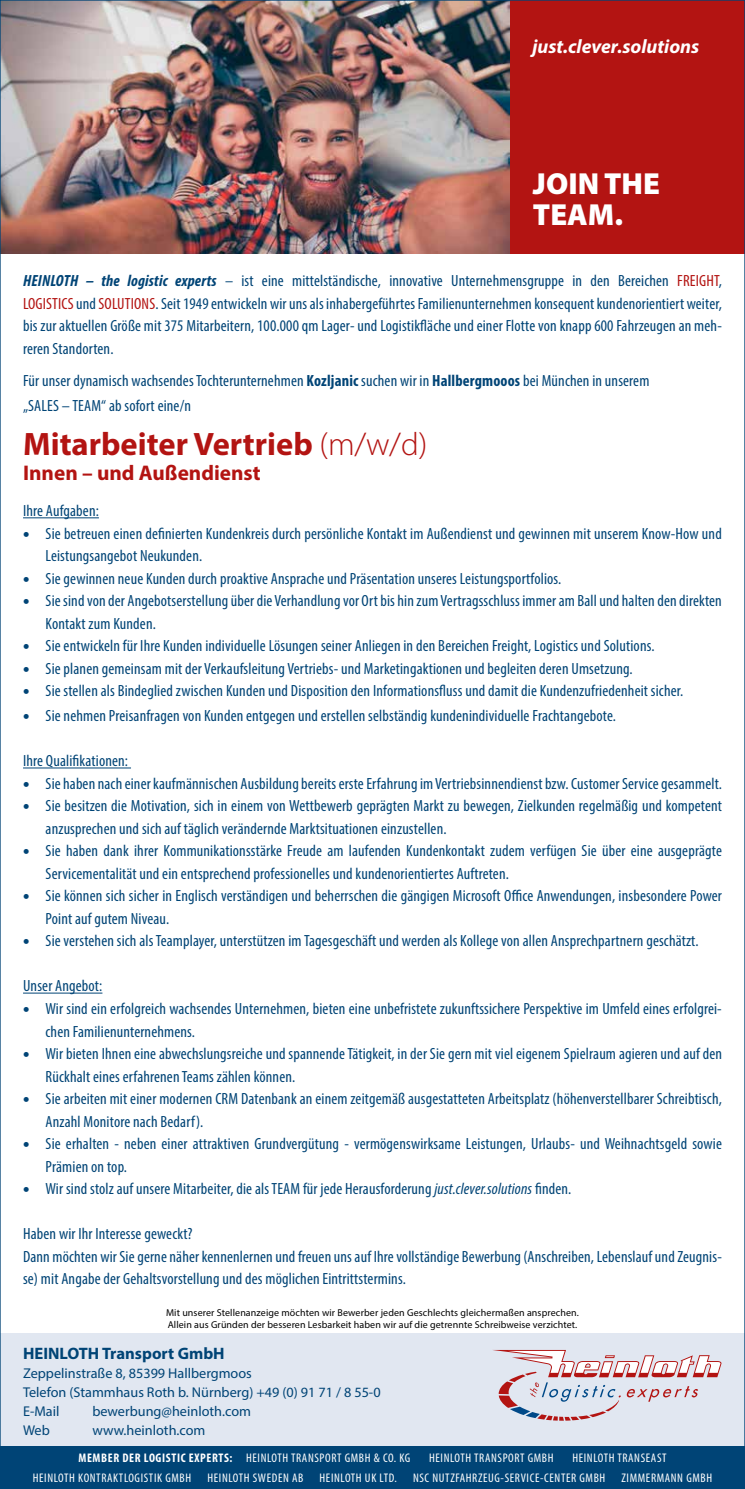
<style>
.page{position:relative;width:745px;height:1489px;background:#fff}
.page>*{position:absolute;margin:0;border:0;box-sizing:border-box;transform-origin:0 0}
.t1{font:700 32.5px "Myriad Pro";color:#b31412}
.t2{font:900 30.5px/30.5px "Myriad Pro";color:#fff}
.t3{font:700 21.25px "Myriad Pro";color:#b31412}
.t4{font:italic 700 19.5px "Myriad Pro";color:#fff}
.t5{font:700 16.62px "Myriad Pro";color:#004476}
.t6{font:condensed 16.25px/22.5px "Myriad Pro";letter-spacing:.01em;color:#004476}
.t7{font:14.25px/19px "Myriad Pro";color:#004476}
.t8{font:condensed 12.5px "Myriad Pro";letter-spacing:.05em;color:#fff}
.t9{font:10px/12px "Myriad Pro";letter-spacing:.01em;color:#000}
.s1{font-weight:700;font-style:italic}
.s2{color:#b31412}
.s3{font-weight:700}
.s4{font-weight:300}
.s5{font-weight:900;font-stretch:normal;font-size:17.5px}
.s6{font-style:italic}
</style>
<div class="page">
<div style="left:0;top:1333px;width:744px;height:155px;background:#e1e7f1"></div>
<div style="left:0;top:1446px;width:744px;height:42px;background:#004476"></div>
<div style="left:509px;top:0;width:235px;height:253px;background:#b31412"></div>
<hr style="left:23px;top:517px;width:76px;height:1px;background:#004476">
<hr style="left:23px;top:767px;width:108px;height:1px;background:#004476">
<hr style="left:23px;top:992px;width:79px;height:1px;background:#004476">
<img style="left:2px;top:2px;width:507px;height:251px">
<svg style="left:493px;top:1350px;width:228px;height:70px"></svg>
<p class="t4" style="left:531px;top:33px;width:169px">just.clever.solutions</p>
<h2 class="t2" style="left:532px;top:169px;width:128px">JOIN THE<br>TEAM.</h2>
<p class="t6" style="left:23px;top:269px;width:700px;text-align:justify"><span class="s1">HEINLOTH – the logistic experts</span> – ist eine mittelständische, innovative Unternehmensgruppe in den Bereichen <span class="s2">FREIGHT</span>, <span class="s2">LOGISTICS</span> und <span class="s2">SOLUTIONS</span>. Seit 1949 entwickeln wir uns als inhabergeführtes Familienunternehmen konsequent kundenorientiert weiter, bis zur aktuellen Größe mit 375 Mitarbeitern, 100.000 qm Lager- und Logistikfläche und einer Flotte von knapp 600 Fahrzeugen an meh&shy;reren Standorten.</p>
<p class="t6" style="left:23px;top:368px;width:627px;line-height:25px">Für unser dynamisch wachsendes Tochterunternehmen <span class="s3">Kozljanic</span> suchen wir in <span class="s3">Hallbergmooos</span> bei München in unserem „SALES – TEAM“ ab sofort eine/n</p>
<h1 class="t1" style="left:23px;top:422px;width:405px">Mitarbeiter Vertrieb <span class="s4">(m/w/d)</span></h1>
<h3 class="t3" style="left:23px;top:459px;width:239px">Innen – und Außendienst</h3>
<p class="t6" style="left:23px;top:499px;width:77px">Ihre Aufgaben:</p>
<p class="t6" style="left:46px;top:522px;width:677px;text-indent:-23px"><span class="s5">•</span> Sie betreuen einen definierten Kundenkreis durch persönliche Kontakt im Außendienst und gewinnen mit unserem Know-How und<br>Leistungsangebot Neukunden.</p>
<p class="t6" style="left:23px;top:567px;width:539px"><span class="s5">•</span> Sie gewinnen neue Kunden durch proaktive Ansprache und Präsentation unseres Leistungsportfolios.</p>
<p class="t6" style="left:46px;top:589px;width:677px;text-indent:-23px"><span class="s5">•</span> Sie sind von der Angebotserstellung über die Verhandlung vor Ort bis hin zum Vertragsschluss immer am Ball und halten den direkten<br>Kontakt zum Kunden.</p>
<p class="t6" style="left:23px;top:634px;width:632px"><span class="s5">•</span> Sie entwickeln für Ihre Kunden individuelle Lösungen seiner Anliegen in den Bereichen Freight, Logistics und Solutions.</p>
<p class="t6" style="left:23px;top:657px;width:610px"><span class="s5">•</span> Sie planen gemeinsam mit der Verkaufsleitung Vertriebs- und Marketingaktionen und begleiten deren Umsetzung.</p>
<p class="t6" style="left:23px;top:679px;width:661px"><span class="s5">•</span> Sie stellen als Bindeglied zwischen Kunden und Disposition den Informationsfluss und damit die Kundenzufriedenheit sicher.</p>
<p class="t6" style="left:23px;top:704px;width:594px"><span class="s5">•</span> Sie nehmen Preisanfragen von Kunden entgegen und erstellen selbständig kundenindividuelle Frachtangebote.</p>
<p class="t6" style="left:23px;top:749px;width:106px">Ihre Qualifikationen:</p>
<p class="t6" style="left:23px;top:772px;width:700px"><span class="s5">•</span> Sie haben nach einer kaufmännischen Ausbildung bereits erste Erfahrung im Vertriebsinnendienst bzw. Customer Service gesammelt.</p>
<p class="t6" style="left:46px;top:794px;width:677px;text-indent:-23px"><span class="s5">•</span> Sie besitzen die Motivation, sich in einem von Wettbewerb geprägten Markt zu bewegen, Zielkunden regelmäßig und kompetent anzusprechen und sich auf täglich verändernde Marktsituationen einzustellen.</p>
<p class="t6" style="left:46px;top:839px;width:677px;text-indent:-23px"><span class="s5">•</span> Sie haben dank ihrer Kommunikationsstärke Freude am laufenden Kundenkontakt zudem verfügen Sie über eine ausgeprägte<br>Servicementalität und ein entsprechend professionelles und kundenorientiertes Auftreten.</p>
<p class="t6" style="left:46px;top:884px;width:677px;text-indent:-23px"><span class="s5">•</span> Sie können sich sicher in Englisch verständigen und beherrschen die gängigen Microsoft Office Anwendungen, insbesondere Power<br>Point auf gutem Niveau.</p>
<p class="t6" style="left:23px;top:929px;width:676px"><span class="s5">•</span> Sie verstehen sich als Teamplayer, unterstützen im Tagesgeschäft und werden als Kollege von allen Ansprechpartnern geschätzt.</p>
<p class="t6" style="left:23px;top:974px;width:81px">Unser Angebot:</p>
<p class="t6" style="left:46px;top:997px;width:677px;text-indent:-23px"><span class="s5">•</span> Wir sind ein erfolgreich wachsendes Unternehmen, bieten eine unbefristete zukunftssichere Perspektive im Umfeld eines erfolgrei&shy;chen Familienunternehmens.</p>
<p class="t6" style="left:46px;top:1042px;width:677px;text-indent:-23px"><span class="s5">•</span> Wir bieten Ihnen eine abwechslungsreiche und spannende Tätigkeit, in der Sie gern mit viel eigenem Spielraum agieren und auf den<br>Rückhalt eines erfahrenen Teams zählen können.</p>
<p class="t6" style="left:46px;top:1087px;width:677px;text-indent:-23px"><span class="s5">•</span> Sie arbeiten mit einer modernen CRM Datenbank an einem zeitgemäß ausgestatteten Arbeitsplatz (höhenverstellbarer Schreibtisch,<br>Anzahl Monitore nach Bedarf).</p>
<p class="t6" style="left:46px;top:1132px;width:677px;text-indent:-23px"><span class="s5">•</span> Sie erhalten - neben einer attraktiven Grundvergütung - vermögenswirksame Leistungen, Urlaubs- und Weihnachtsgeld sowie<br>Prämien on top.</p>
<p class="t6" style="left:23px;top:1177px;width:549px"><span class="s5">•</span> Wir sind stolz auf unsere Mitarbeiter, die als TEAM für jede Herausforderung <span class="s6">just.clever.solutions</span> finden.</p>
<p class="t6" style="left:23px;top:1222px;width:699px">Haben wir Ihr Interesse geweckt?<br>Dann möchten wir Sie gerne näher kennenlernen und freuen uns auf Ihre vollständige Bewerbung (Anschreiben, Lebenslauf und Zeugnis&shy;se) mit Angabe der Gehaltsvorstellung und des möglichen Eintrittstermins.</p>
<p class="t9" style="left:166px;top:1305px;width:414px">Mit unserer Stellenanzeige möchten wir Bewerber jeden Geschlechts gleichermaßen ansprechen.<br>Allein aus Gründen der besseren Lesbarkeit haben wir auf die getrennte Schreibweise verzichtet.</p>
<p class="t5" style="left:23px;top:1342px;width:203px">HEINLOTH Transport GmbH</p>
<p class="t7" style="left:23px;top:1363px;width:359px">Zeppelinstraße 8, 85399 Hallbergmoos<br>Telefon (Stammhaus Roth b. Nürnberg) +49 (0) 91 71 / 8 55-0<br>E-Mail</p>
<p class="t7" style="left:92px;top:1401px;width:160px">bewerbung@heinloth.com</p>
<p class="t7" style="left:23px;top:1420px;width:28px">Web</p>
<p class="t7" style="left:92px;top:1420px;width:114px">www.heinloth.com</p>
<p class="t8" style="left:78px;top:1450px;width:333px"><span class="s3">MEMBER DER LOGISTIC EXPERTS:</span> HEINLOTH TRANSPORT GMBH &amp; CO. KG</p>
<p class="t8" style="left:429px;top:1450px;width:126px">HEINLOTH TRANSPORT GMBH</p>
<p class="t8" style="left:572px;top:1450px;width:96px">HEINLOTH TRANSEAST</p>
<p class="t8" style="left:33px;top:1469px;width:160px">HEINLOTH KONTRAKTLOGISTIK GMBH</p>
<p class="t8" style="left:207px;top:1469px;width:97px">HEINLOTH SWEDEN AB</p>
<p class="t8" style="left:319px;top:1469px;width:79px">HEINLOTH UK LTD.</p>
<p class="t8" style="left:413px;top:1469px;width:194px">NSC NUTZFAHRZEUG-SERVICE-CENTER GMBH</p>
<p class="t8" style="left:621px;top:1469px;width:92px">ZIMMERMANN GMBH</p>
</div>
